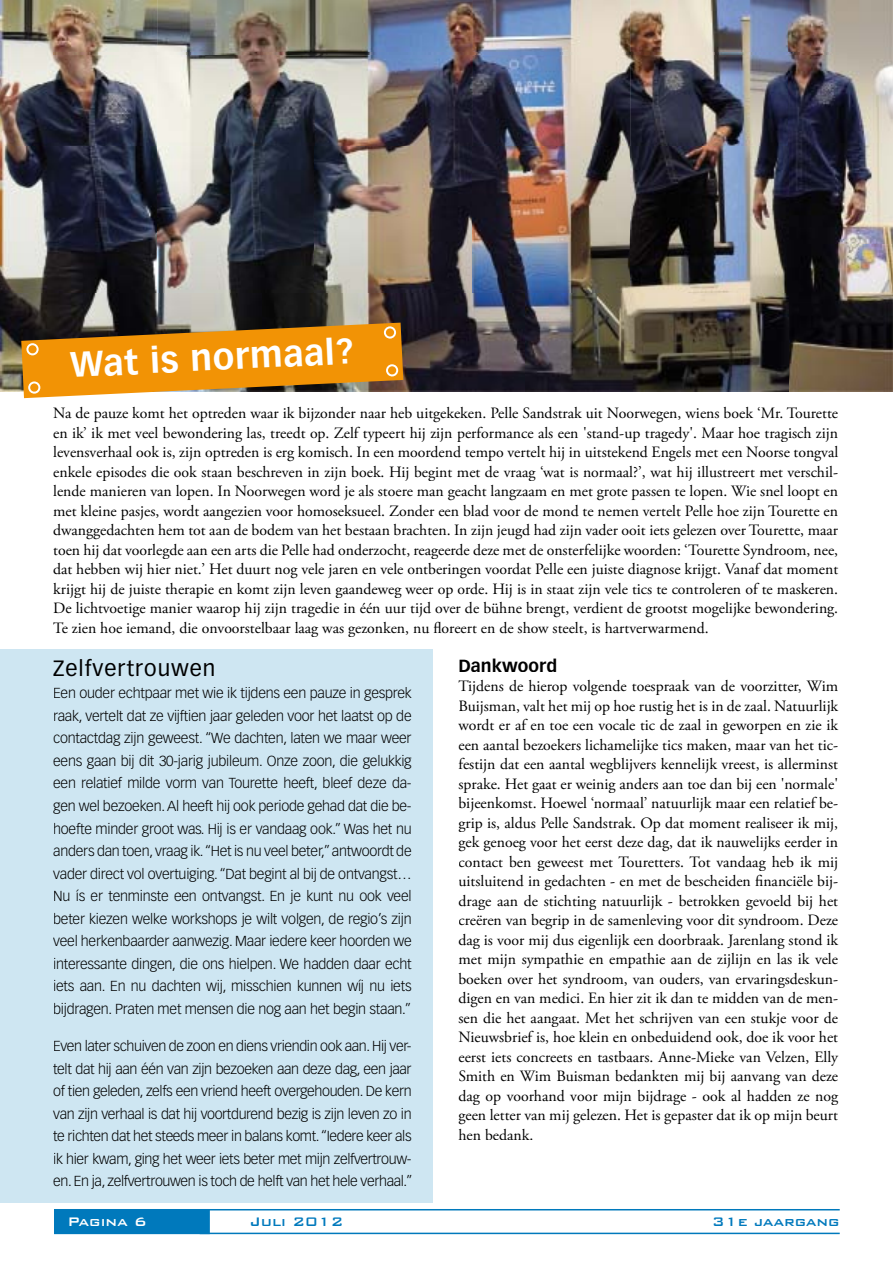
<style>
.page{position:relative;width:893px;height:1263px;background:#fff}
.page>*{position:absolute;margin:0;border:0;box-sizing:border-box;transform-origin:0 0}
.t1{font:700 34.8px "Vectora LT Std";color:#fff}
.t2{font:21.75px "Vectora LT Std";letter-spacing:.045em;color:#000}
.t3{font:700 17.25px "Vectora LT Std";letter-spacing:.005em;color:#000}
.t4{font:500 16.5px "Bank Gothic BT";color:#0079bc}
.t5{font:500 16.5px "Bank Gothic BT";color:#fff}
.t6{font:15.75px/19.5px "Adobe Garamond Pro";color:#000;text-align:justify}
.t7{font:300 14.25px/22.5px "Vectora LT Std";letter-spacing:-.025em;color:#000;text-align:justify}
</style>
<div class="page">
<svg style="left:54px;top:1209px;width:786px;height:25px"></svg>
<div style="left:0;top:649px;width:433px;height:554px;background:#cee6f2"></div>
<img style="left:0;top:0;width:893px;height:391px">
<img style="left:53px;top:52px;width:785px;height:2px">
<svg style="left:21px;top:323px;width:382px;height:75px;background:#d58d21"></svg>
<h1 class="t1" style="left:69px;top:344px;width:285px;rotate:-3deg">Wat is normaal?</h1>
<p class="t6" style="left:53px;top:404px;width:786px">Na de pauze komt het optreden waar ik bijzonder naar heb uitgekeken. Pelle Sandstrak uit Noorwegen, wiens boek ‘Mr. Tourette en ik’ ik met veel bewondering las, treedt op. Zelf typeert hij zijn performance als een 'stand-up tragedy'. Maar hoe tragisch zijn levensverhaal ook is, zijn optreden is erg komisch. In een moordend tempo vertelt hij in uitstekend Engels met een Noorse tongval enkele episodes die ook staan beschreven in zijn boek. Hij begint met de vraag ‘wat is normaal?’, wat hij illustreert met verschil&shy;lende manieren van lopen. In Noorwegen word je als stoere man geacht langzaam en met grote passen te lopen. Wie snel loopt en met kleine pasjes, wordt aangezien voor homoseksueel. Zonder een blad voor de mond te nemen vertelt Pelle hoe zijn Tourette en dwanggedachten hem tot aan de bodem van het bestaan brachten. In zijn jeugd had zijn vader ooit iets gelezen over Tourette, maar toen hij dat voorlegde aan een arts die Pelle had onderzocht, reageerde deze met de onsterfelijke woorden: ‘Tourette Syndroom, nee, dat hebben wij hier niet.’ Het duurt nog vele jaren en vele ontberingen voordat Pelle een juiste diagnose krijgt. Vanaf dat moment krijgt hij de juiste therapie en komt zijn leven gaandeweg weer op orde. Hij is in staat zijn vele tics te controleren of te maskeren.<br>De lichtvoetige manier waarop hij zijn tragedie in één uur tijd over de bühne brengt, verdient de grootst mogelijke bewondering.<br>Te zien hoe iemand, die onvoorstelbaar laag was gezonken, nu floreert en de show steelt, is hartverwarmend.</p>
<p class="t3" style="left:458px;top:655px;width:100px">Dankwoord</p>
<p class="t6" style="left:458px;top:677px;width:381px">Tijdens de hierop volgende toespraak van de voorzitter, Wim Buijsman, valt het mij op hoe rustig het is in de zaal. Natuurlijk wordt er af en toe een vocale tic de zaal in geworpen en zie ik een aantal bezoekers lichamelijke tics maken, maar van het tic&shy;festijn dat een aantal wegblijvers kennelijk vreest, is allerminst sprake. Het gaat er weinig anders aan toe dan bij een 'normale' bijeenkomst. Hoewel ‘normaal’ natuurlijk maar een relatief be&shy;grip is, aldus Pelle Sandstrak. Op dat moment realiseer ik mij, gek genoeg voor het eerst deze dag, dat ik nauwelijks eerder in contact ben geweest met Touretters. Tot vandaag heb ik mij uitsluitend in gedachten - en met de bescheiden financiële bij&shy;drage aan de stichting natuurlijk - betrokken gevoeld bij het creëren van begrip in de samenleving voor dit syndroom. Deze dag is voor mij dus eigenlijk een doorbraak. Jarenlang stond ik met mijn sympathie en empathie aan de zijlijn en las ik vele boeken over het syndroom, van ouders, van ervaringsdeskun&shy;digen en van medici. En hier zit ik dan te midden van de men&shy;sen die het aangaat. Met het schrijven van een stukje voor de Nieuwsbrief is, hoe klein en onbeduidend ook, doe ik voor het eerst iets concreets en tastbaars. Anne-Mieke van Velzen, Elly Smith en Wim Buisman bedankten mij bij aanvang van deze dag op voorhand voor mijn bijdrage - ook al hadden ze nog geen letter van mij gelezen. Het is gepaster dat ik op mijn beurt hen bedank.</p>
<h2 class="t2" style="left:53px;top:655px;width:164px">Zelfvertrouwen</h2>
<p class="t7" style="left:53px;top:682px;width:360px">Een ouder echtpaar met wie ik tijdens een pauze in gesprek raak, vertelt dat ze vijftien jaar geleden voor het laatst op de contactdag zijn geweest. “We dachten, laten we maar weer eens gaan bij dit 30-jarig jubileum. Onze zoon, die gelukkig een relatief milde vorm van Tourette heeft, bleef deze da&shy;gen wel bezoeken. Al heeft hij ook periode gehad dat die be&shy;hoefte minder groot was. Hij is er vandaag ook.” Was het nu anders dan toen, vraag ik. “Het is nu veel beter,” antwoordt de vader direct vol overtuiging. “Dat begint al bij de ontvangst… Nu ís er tenminste een ontvangst. En je kunt nu ook veel beter kiezen welke workshops je wilt volgen, de regio’s zijn veel herkenbaarder aanwezig. Maar iedere keer hoorden we interessante dingen, die ons hielpen. We hadden daar echt iets aan. En nu dachten wij, misschien kunnen wíj nu iets bijdragen. Praten met mensen die nog aan het begin staan.”</p>
<p class="t7" style="left:53px;top:1035px;width:360px">Even later schuiven de zoon en diens vriendin ook aan. Hij ver&shy;telt dat hij aan één van zijn bezoeken aan deze dag, een jaar of tien geleden, zelfs een vriend heeft overgehouden. De kern van zijn verhaal is dat hij voortdurend bezig is zijn leven zo in te richten dat het steeds meer in balans komt. “Iedere keer als ik hier kwam, ging het weer iets beter met mijn zelfvertrouw&shy;en. En ja, zelfvertrouwen is toch de helft van het hele verhaal.”</p>
<p class="t5" style="left:68px;top:1212px;width:81px">Pagina 6</p>
<p class="t4" style="left:250px;top:1212px;width:95px">Juli 2012</p>
<p class="t4" style="left:712px;top:1212px;width:129px">31e jaargang</p>
</div>
